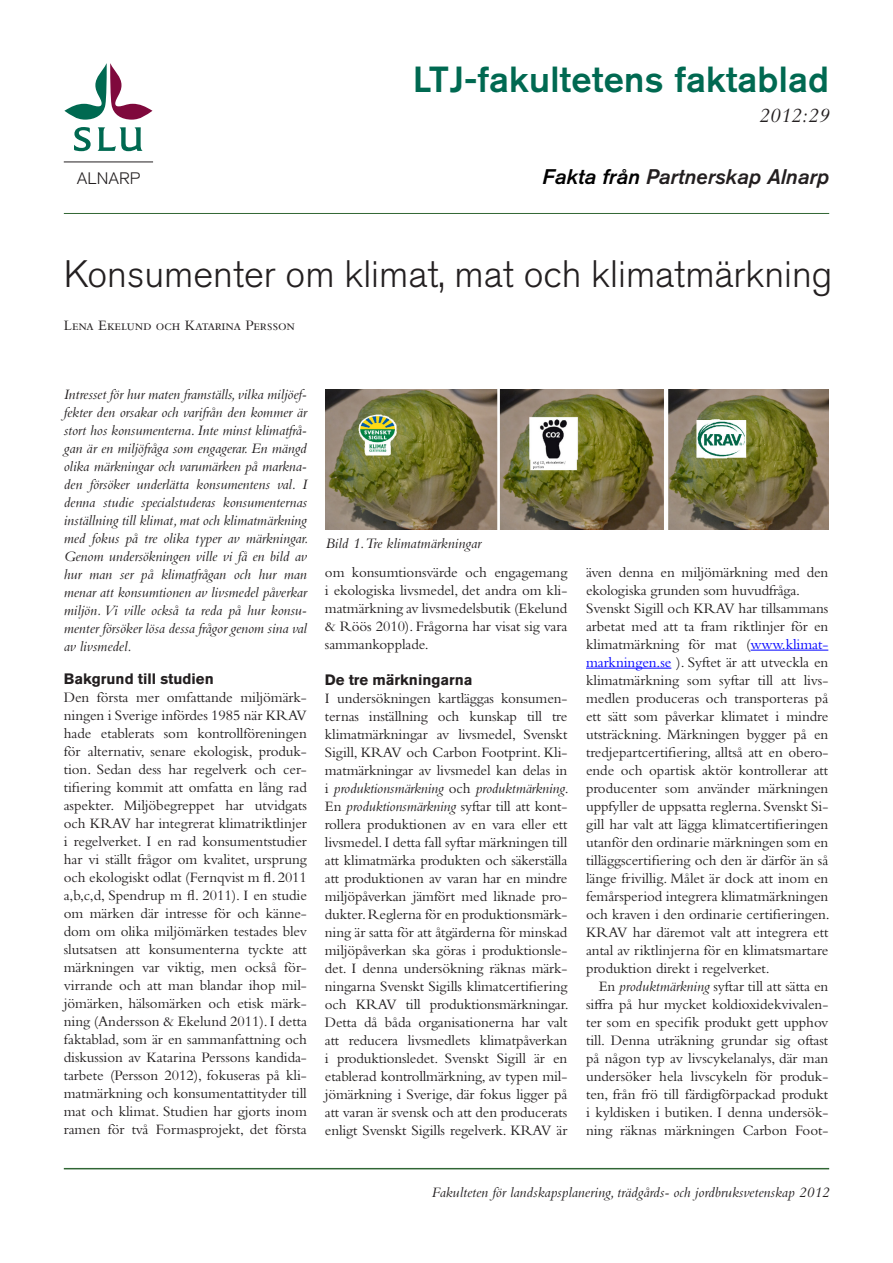
<style>
.page{position:relative;width:893px;height:1263px;background:#fff}
.page>*{position:absolute;margin:0;border:0;box-sizing:border-box;transform-origin:0 0}
.Titel{font:300 37.95px "Akzidenz Grotesk BQ";color:#231f20}
.t1{font:500 36px "Akzidenz Grotesk BQ";letter-spacing:.01em;color:#006951}
.t2{font:italic 21px "Akzidenz Grotesk BQ Med";color:#231f20}
.t3{font:italic 21px "Bembo";color:#231f20}
.t4{font:300 16.5px "Akzidenz Grotesk BQ";color:#231f20}
.Brödtext_utan_indrag{font:15px/18px "Bembo Std";letter-spacing:-.005em;color:#231f20;text-align:justify}
.Ingress{font:italic 15px/18px "Bembo Std";letter-spacing:-.005em;color:#231f20;text-align:justify}
.Brödtext{font:15px/18px "Bembo Std";letter-spacing:-.005em;color:#231f20;text-align:justify}
.Fot{font:italic 15px "Bembo";color:#231f20}
.Underrubrik{font:700 15px "Akzidenz Grotesk BE";color:#231f20}
.Författare{font:15px "Bembo SC";letter-spacing:-.02em;color:#231f20}
.Bildtext{font:italic 15px "Bembo Std";color:#231f20}
.s1{color:#000}
.s2{font-style:italic}
.s3{color:#00f}
</style>
<div class="page">
<hr style="left:64px;top:1168px;width:765px;height:1px;background:#316634">
<hr style="left:64px;top:213px;width:765px;height:1px;background:#316634">
<hr style="left:64px;top:162px;width:89px;height:1px;background:#231f20">
<svg style="left:65px;top:63px;width:87px;height:57px"></svg>
<svg style="left:74px;top:127px;width:17px;height:24px"></svg>
<svg style="left:98px;top:127px;width:45px;height:24px"></svg>
<hr style="left:750px;top:650px;width:78px;height:1px;background:#00f">
<hr style="left:586px;top:668px;width:85px;height:1px;background:#00f">
<img style="left:326px;top:389px;width:502px;height:140px">
<p class="t1" style="left:413px;top:57px;width:418px">LTJ-fakultetens faktablad</p>
<p class="t4" style="left:77px;top:169px;width:65px">ALNARP</p>
<p class="t3" style="left:759px;top:104px;width:72px">2012:29</p>
<p class="t2" style="left:543px;top:164px;width:288px"><span class="s1">Fakta från</span> Partnerskap Alnarp</p>
<p class="Titel" style="left:64px;top:252px;width:770px">Konsumenter om klimat, mat och klimatmärkning</p>
<p class="Författare" style="left:64px;top:318px;width:233px">Lena Ekelund och Katarina Persson</p>
<p class="Ingress" style="left:64px;top:385px;width:246px">Intresset för hur maten framställs, vilka miljöef&shy;fekter den orsakar och varifrån den kommer är stort hos konsumenterna. Inte minst klimatfrå&shy;gan är en miljöfråga som engagerar. En mängd olika märkningar och varumärken på markna&shy;den försöker underlätta konsumentens val. I denna studie specialstuderas konsumenternas inställning till klimat, mat och klimatmärkning med fokus på tre olika typer av märkningar.<br>Genom undersökningen ville vi få en bild av hur man ser på klimatfrågan och hur man menar att konsumtionen av livsmedel påverkar miljön. Vi ville också ta reda på hur konsu&shy;menter försöker lösa dessa frågor genom sina val av livsmedel.</p>
<p class="Underrubrik" style="left:64px;top:670px;width:151px">Bakgrund till studien</p>
<p class="Brödtext_utan_indrag" style="left:64px;top:688px;width:245px">Den första mer omfattande miljömärk&shy;ningen i Sverige infördes 1985 när KRAV hade etablerats som kontrollföreningen för alternativ, senare ekologisk, produk&shy;tion. Sedan dess har regelverk och cer&shy;tifiering kommit att omfatta en lång rad aspekter. Miljöbegreppet har utvidgats och KRAV har integrerat klimatriktlinjer i regelverket. I en rad konsumentstudier har vi ställt frågor om kvalitet, ursprung och ekologiskt odlat (Fernqvist m fl. 2011 a,b,c,d, Spendrup m fl. 2011). I en studie om märken där intresse för och känne&shy;dom om olika miljömärken testades blev slutsatsen att konsumenterna tyckte att märkningen var viktig, men också för&shy;virrande och att man blandar ihop mil&shy;jömärken, hälsomärken och etisk märk&shy;ning (Andersson &amp; Ekelund 2011). I detta faktablad, som är en sammanfattning och diskussion av Katarina Perssons kandida&shy;tarbete (Persson 2012), fokuseras på kli&shy;matmärkning och konsumentattityder till mat och klimat. Studien har gjorts inom ramen för två Formasprojekt, det första</p>
<p class="Bildtext" style="left:326px;top:534px;width:157px">Bild 1. Tre klimatmärkningar</p>
<p class="Brödtext_utan_indrag" style="left:325px;top:563px;width:244px">om konsumtionsvärde och engagemang i ekologiska livsmedel, det andra om kli&shy;matmärkning av livsmedelsbutik (Ekelund &amp; Röös 2010). Frågorna har visat sig vara sammankopplade.</p>
<p class="Underrubrik" style="left:325px;top:671px;width:149px">De tre märkningarna</p>
<p class="Brödtext_utan_indrag" style="left:325px;top:689px;width:245px">I undersökningen kartläggas konsumen&shy;ternas inställning och kunskap till tre klimatmärkningar av livsmedel, Svenskt Sigill, KRAV och Carbon Footprint. Kli&shy;matmärkningar av livsmedel kan delas in i <span class="s2">produktionsmärkning</span> och <span class="s2">produktmärkning</span>.<br>En <span class="s2">produktionsmärkning</span> syftar till att kont&shy;rollera produktionen av en vara eller ett livsmedel. I detta fall syftar märkningen till att klimatmärka produkten och säkerställa att produktionen av varan har en mindre miljöpåverkan jämfört med liknade pro&shy;dukter. Reglerna för en produktionsmärk&shy;ning är satta för att åtgärderna för minskad miljöpåverkan ska göras i produktionsle&shy;det. I denna undersökning räknas märk&shy;ningarna Svenskt Sigills klimatcertifiering och KRAV till produktionsmärkningar.<br>Detta då båda organisationerna har valt att reducera livsmedlets klimatpåverkan i produktionsledet. Svenskt Sigill är en etablerad kontrollmärkning, av typen mil&shy;jömärkning i Sverige, där fokus ligger på att varan är svensk och att den producerats enligt Svenskt Sigills regelverk. KRAV är</p>
<p class="Brödtext_utan_indrag" style="left:586px;top:563px;width:244px">även denna en miljömärkning med den ekologiska grunden som huvudfråga.</p>
<p class="Brödtext_utan_indrag" style="left:586px;top:599px;width:245px">Svenskt Sigill och KRAV har tillsammans arbetat med att ta fram riktlinjer för en klimatmärkning för mat (<span class="s3">www.klimat&shy;markningen.se</span> ). Syftet är att utveckla en klimatmärkning som syftar till att livs&shy;medlen produceras och transporteras på ett sätt som påverkar klimatet i mindre utsträckning. Märkningen bygger på en tredjepartcertifiering, alltså att en obero&shy;ende och opartisk aktör kontrollerar att producenter som använder märkningen uppfyller de uppsatta reglerna. Svenskt Si&shy;gill har valt att lägga klimatcertifieringen utanför den ordinarie märkningen som en tilläggscertifiering och den är därför än så länge frivillig. Målet är dock att inom en femårsperiod integrera klimatmärkningen och kraven i den ordinarie certifieringen.<br>KRAV har däremot valt att integrera ett antal av riktlinjerna för en klimatsmartare produktion direkt i regelverket.</p>
<p class="Brödtext" style="left:586px;top:977px;width:244px;text-indent:13px">En <span class="s2">produktmärkning</span> syftar till att sätta en siffra på hur mycket koldioxidekvivalen&shy;ter som en specifik produkt gett upphov till. Denna uträkning grundar sig oftast på någon typ av livscykelanalys, där man undersöker hela livscykeln för produk&shy;ten, från frö till färdigförpackad produkt i kyldisken i butiken. I denna undersök&shy;ning räknas märkningen Carbon Foot-</p>
<p class="Fot" style="left:431px;top:1184px;width:399px">Fakulteten för landskapsplanering, trädgårds- och jordbruksvetenskap 2012</p>
</div>
